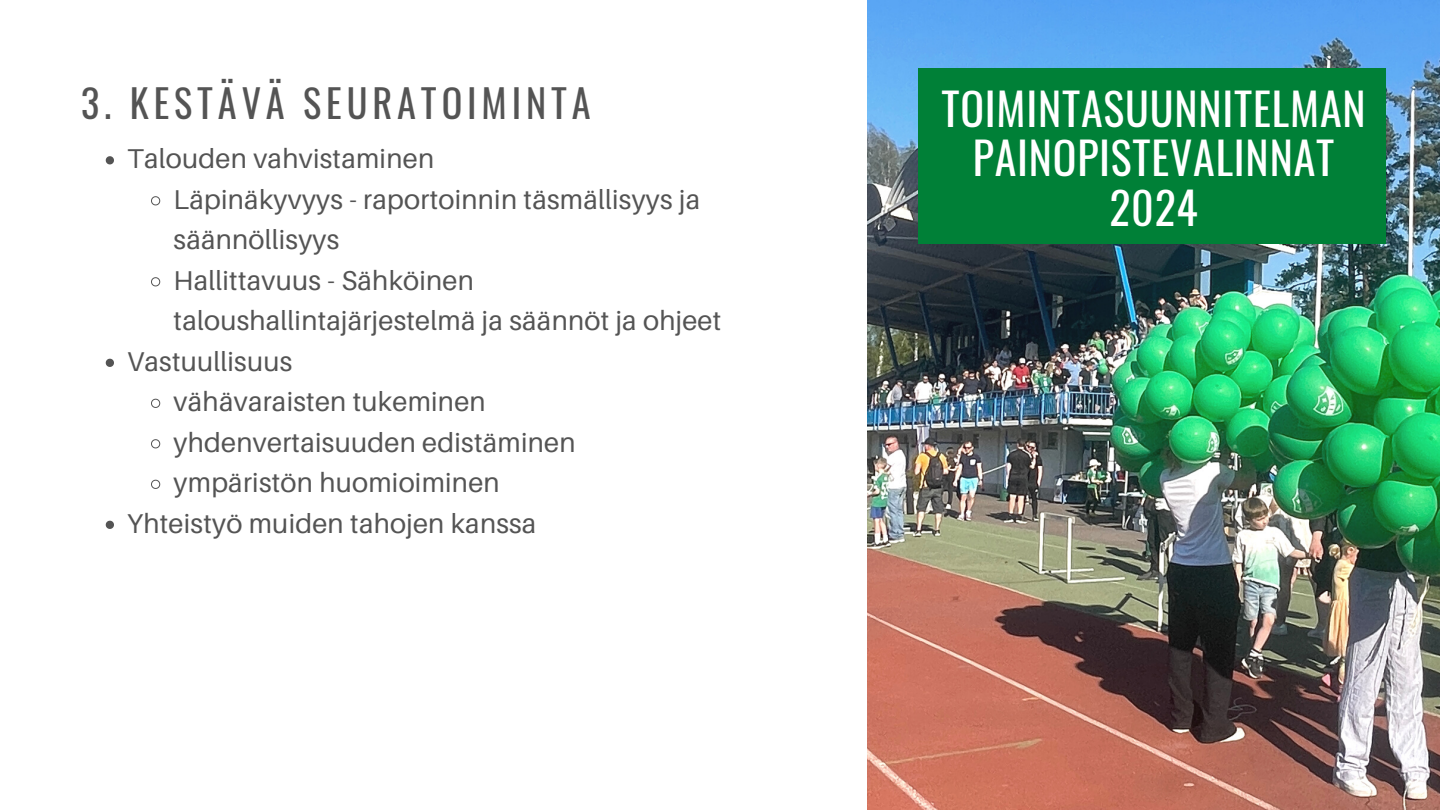
<style>
.page{position:relative;width:1440px;height:810px;background:#fff}
.page>*{position:absolute;margin:0;border:0;box-sizing:border-box;transform-origin:0 0}
.t1{font:44px/49.5px "Oswald";letter-spacing:.02em;color:#fff;text-align:center}
.t2{font:38.4px "Oswald";letter-spacing:.125em;color:#545454}
.t3{font:27.2px/40.5px "Aileron";letter-spacing:.01em;color:#545454}
</style>
<div class="page">
<img style="left:867px;top:0;width:573px;height:810px">
<div style="left:918px;top:68px;width:467px;height:175px;background:#008037"></div>
<svg style="left:106px;top:156px;width:8px;height:8px"></svg>
<svg style="left:151px;top:196px;width:10px;height:10px"></svg>
<svg style="left:151px;top:277px;width:10px;height:10px"></svg>
<svg style="left:106px;top:359px;width:8px;height:8px"></svg>
<svg style="left:151px;top:398px;width:10px;height:10px"></svg>
<svg style="left:151px;top:439px;width:10px;height:10px"></svg>
<svg style="left:151px;top:479px;width:10px;height:10px"></svg>
<svg style="left:106px;top:521px;width:8px;height:8px"></svg>
<p class="t2" style="left:81px;top:73px;width:511px">3. KESTÄVÄ SEURATOIMINTA</p>
<p class="t3" style="left:127px;top:138px;width:308px">Talouden vahvistaminen</p>
<p class="t3" style="left:174px;top:178px;width:528px">Läpinäkyvyys - raportoinnin täsmällisyys ja säännöllisyys</p>
<p class="t3" style="left:174px;top:259px;width:549px">Hallittavuus - Sähköinen taloushallintajärjestelmä ja säännöt ja ohjeet</p>
<p class="t3" style="left:127px;top:340px;width:167px">Vastuullisuus</p>
<p class="t3" style="left:174px;top:381px;width:314px">vähävaraisten tukeminen</p>
<p class="t3" style="left:174px;top:421px;width:404px">yhdenvertaisuuden edistäminen</p>
<p class="t3" style="left:174px;top:462px;width:328px">ympäristön huomioiminen</p>
<p class="t3" style="left:127px;top:502px;width:411px">Yhteistyö muiden tahojen kanssa</p>
<p class="t1" style="left:941px;top:82px;width:426px">TOIMINTASUUNNITELMAN<br>PAINOPISTEVALINNAT<br>2024</p>
</div>
